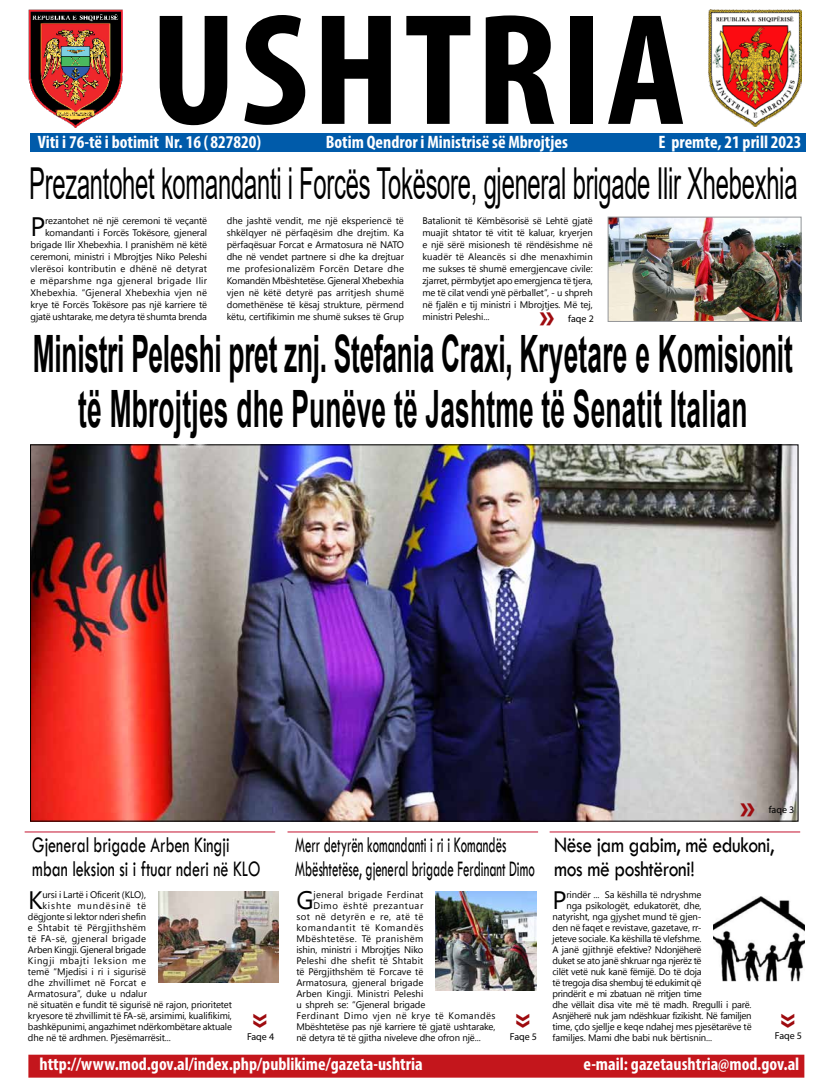
<style>
.page{position:relative;width:818px;height:1078px;background:#fff}
.page>*{position:absolute;margin:0;border:0;box-sizing:border-box;transform-origin:0 0}
.t1{font:700 condensed 160px "Myriad Pro";letter-spacing:.02em;color:#000;scale:1.08 1}
.t2{font:700 51.5px/55px "Arial";letter-spacing:.01em;color:#000;text-align:center;scale:.51 1}
.t3{font:44px "Arial";letter-spacing:-.01em;color:#000;scale:.54 1}
.t4{font:700 34px "Myriad Pro";color:#9e0b0f}
.t5{font:26.6px "Nirmala UI";color:#000}
.t6{font:25.2px "Nirmala UI";color:#000}
.t7{font:23px/24px "Tw Cen";color:#000;scale:.56 1}
.t8{font:23px/24px "Tw Cen";color:#000;scale:.7 1}
.t9{font:23px/24px "Tw Cen";letter-spacing:-.02em;color:#000;scale:.85 1}
.t10{font:700 condensed 18px "Myriad Pro";color:#fff}
.t11{font:10px "Myriad Pro";color:#000}
.t12{font:9.5px/12px "Nirmala UI";letter-spacing:-.01em;color:#000;text-align:justify}
.t13{font:9.5px "Nirmala UI";letter-spacing:-.03em;color:#000}
.t14{font:9.5px "Nirmala UI";letter-spacing:.045em;color:#000}
.t15{font:9.5px "Nirmala UI";letter-spacing:.065em;color:#000}
.t16{font:9.5px "Nirmala UI";letter-spacing:.015em;color:#000}
.t17{font:9.5px "Nirmala UI";letter-spacing:.01em;color:#000}
.t18{font:9.5px "Nirmala UI";letter-spacing:.02em;color:#000}
.t19{font:9.5px "Nirmala UI";letter-spacing:.03em;color:#000}
.t20{font:9.5px "Nirmala UI";letter-spacing:.035em;color:#000}
.t21{font:9.5px "Nirmala UI";letter-spacing:.04em;color:#000}
.t22{font:9.5px "Nirmala UI";letter-spacing:.025em;color:#000}
.t23{font:9.5px "Nirmala UI";letter-spacing:.05em;color:#000}
.t24{font:9.5px "Nirmala UI";letter-spacing:.06em;color:#000}
.t25{font:9.5px "Nirmala UI";letter-spacing:.09em;color:#000}
</style>
<div class="page">
<img style="left:32px;top:446px;width:764px;height:373px">
<div style="left:30px;top:133px;width:775px;height:19px;background:#005baa"></div>
<div style="left:29px;top:1054px;width:775px;height:22px;background:#c4161c"></div>
<div style="left:28px;top:1054px;width:776px;height:23px;border:1px solid #c4161c"></div>
<img style="left:28px;top:10px;width:95px;height:117px">
<img style="left:708px;top:10px;width:94px;height:116px">
<img style="left:435px;top:891px;width:102px;height:98px">
<img style="left:158px;top:891px;width:120px;height:90px">
<img style="left:713px;top:896px;width:91px;height:86px">
<hr style="left:25px;top:831px;width:250px;height:1px;background:#c4122f">
<hr style="left:287px;top:831px;width:251px;height:1px;background:#c4122f">
<hr style="left:549px;top:831px;width:251px;height:1px;background:#c4122f">
<img style="left:610px;top:219px;width:189px;height:100px">
<div style="left:608px;top:217px;width:193px;height:104px;border:1px solid #939598"></div>
<div style="left:35px;top:335px;width:770px;height:116px;background:#fff;opacity:.75"></div>
<svg style="left:35px;top:312px;width:759px;height:128px"></svg>
<h1 class="t1" style="left:150px;top:-29px;width:497px">ushtria</h1>
<h3 class="t10" style="left:326px;top:131px;width:244px">Botim Qendror i Ministrisë së Mbrojtjes</h3>
<h3 class="t10" style="left:658px;top:131px;width:144px">E premte, 21 prill 2023</h3>
<h3 class="t10" style="left:38px;top:131px;width:225px">Viti i 76-të i botimit Nr. 16 (827820)</h3>
<h3 class="t3" style="left:29px;top:153px;width:1424px">Prezantohet komandanti i Forcës Tokësore, gjeneral brigade Ilir Xhebexhia</h3>
<p class="t12" style="left:31px;top:214px;width:178px;text-align:right">rezantohet në një ceremoni të veçantë komandanti i Forcës Tokësore, gjeneral brigade Ilir Xhebexhia. I pranishëm në këtë ceremoni, ministri i Mbrojtjes Niko Peleshi vlerësoi kontributin e dhënë në detyrat e mëparshme nga gjeneral brigade Ilir Xhebexhia. “Gjeneral Xhebexhia vjen në krye të Forcës Tokësore pas një karriere të gjatë ushtarake, me detyra të shumta brenda</p>
<p class="t12" style="left:227px;top:214px;width:179px">dhe jashtë vendit, me një eksperiencë të shkëlqyer në përfaqësim dhe drejtim. Ka përfaqësuar Forcat e Armatosura në NATO dhe në vendet partnere si dhe ka drejtuar me profesionalizëm Forcën Detare dhe Komandën Mbështetëse. Gjeneral Xhebexhia vjen në këtë detyrë pas arritjesh shumë domethënëse të kësaj strukture, përmend këtu, certifikimin me shumë sukses të Grup</p>
<h3 class="t5" style="left:31px;top:205px;width:16px">P</h3>
<p class="t12" style="left:422px;top:214px;width:172px">Batalionit të Këmbësorisë së Lehtë gjatë muajit shtator të vitit të kaluar, kryerjen e një sërë misionesh të rëndësishme në kuadër të Aleancës si dhe menaxhimin me sukses të shumë emergjencave civile: zjarret, përmbytjet apo emergjenca të tjera, me të cilat vendi ynë përballet”, - u shpreh në fjalën e tij ministri i Mbrojtjes. Më tej, ministri Peleshi...</p>
<h3 class="t4" style="left:539px;top:296px;width:17px">»</h3>
<p class="t11" style="left:568px;top:313px;width:27px">faqe 2</p>
<h2 class="t2" style="left:33px;top:327px;width:1491px">Ministri Peleshi pret znj. Stefania Craxi, Kryetare e Komisionit të Mbrojtjes dhe Punëve të Jashtme të Senatit Italian</h2>
<h3 class="t4" style="left:739px;top:787px;width:17px">»</h3>
<p class="t11" style="left:768px;top:803px;width:27px">faqe 3</p>
<h3 class="t7" style="left:295px;top:832px;width:429px">Merr detyrën komandanti i ri i Komandës<br>Mbështetëse, gjeneral brigade Ferdinant Dimo</h3>
<h3 class="t6" style="left:296px;top:879px;width:19px">G</h3>
<p class="t20" style="left:313px;top:886px;width:112px">jeneral brigade Ferdinat</p>
<h3 class="t8" style="left:32px;top:832px;width:327px">Gjeneral brigade Arben Kingji mban leksion si i ftuar nderi në KLO</h3>
<h3 class="t9" style="left:554px;top:832px;width:260px">Nëse jam gabim, më edukoni, mos më poshtëroni!</h3>
<h3 class="t6" style="left:28px;top:879px;width:16px">K</h3>
<p class="t12" style="left:42px;top:887px;width:105px">ursi i Lartë i Oficerit (KLO),</p>
<h3 class="t6" style="left:552px;top:879px;width:16px">P</h3>
<p class="t12" style="left:566px;top:887px;width:137px">rindër ... Sa këshilla të ndryshme</p>
<p class="t25" style="left:42px;top:897px;width:105px">kishte mundësinë të</p>
<p class="t12" style="left:28px;top:909px;width:120px">dëgjonte si lektor nderi shefin</p>
<p class="t21" style="left:28px;top:919px;width:119px">e Shtabit të Përgjithshëm</p>
<p class="t19" style="left:28px;top:930px;width:120px">të FA-së, gjeneral brigade</p>
<p class="t12" style="left:28px;top:942px;width:120px">Arben Kingji. Gjeneral brigade</p>
<p class="t15" style="left:28px;top:952px;width:120px">Kingji mbajti leksion me</p>
<p class="t12" style="left:28px;top:964px;width:120px">temë “Mjedisi i ri i sigurisë</p>
<p class="t22" style="left:28px;top:974px;width:119px">dhe zhvillimet në Forcat e</p>
<p class="t12" style="left:28px;top:986px;width:120px">Armatosura”, duke u ndalur</p>
<p class="t12" style="left:28px;top:997px;width:206px">në situatën e fundit të sigurisë në rajon, prioritetet</p>
<p class="t12" style="left:28px;top:1008px;width:205px">kryesore të zhvillimit të FA-së, arsimimi, kualifikimi,</p>
<p class="t12" style="left:28px;top:1019px;width:206px">bashkëpunimi, angazhimet ndërkombëtare aktuale</p>
<p class="t12" style="left:28px;top:1030px;width:144px">dhe në të ardhmen. Pjesëmarrësit...</p>
<p class="t11" style="left:247px;top:1029px;width:29px">Faqe 4</p>
<p class="t24" style="left:313px;top:897px;width:111px">Dimo është prezantuar</p>
<p class="t23" style="left:296px;top:908px;width:129px">sot në detyrën e re, atë të</p>
<p class="t15" style="left:296px;top:919px;width:128px">komandantit të Komandës</p>
<p class="t14" style="left:296px;top:930px;width:128px">Mbështetëse. Të pranishëm</p>
<p class="t12" style="left:296px;top:942px;width:128px">ishin, ministri i Mbrojtjes Niko</p>
<p class="t18" style="left:296px;top:952px;width:129px">Peleshi dhe shefit të Shtabit</p>
<p class="t12" style="left:296px;top:964px;width:128px">të Përgjithshëm të Forcave të</p>
<p class="t17" style="left:296px;top:974px;width:128px">Armatosura, gjeneral brigade</p>
<p class="t16" style="left:296px;top:985px;width:129px">Arben Kingji. Ministri Peleshi</p>
<p class="t12" style="left:296px;top:997px;width:130px">u shpreh se: “Gjeneral brigade</p>
<p class="t14" style="left:296px;top:1007px;width:201px">Ferdinant Dimo vjen në krye të Komandës</p>
<p class="t12" style="left:296px;top:1019px;width:201px">Mbështetëse pas një karriere të gjatë ushtarake,</p>
<p class="t12" style="left:296px;top:1030px;width:186px">në detyra të të gjitha niveleve dhe ofron një...</p>
<p class="t12" style="left:566px;top:898px;width:137px">nga psikologët, edukatorët, dhe,</p>
<p class="t12" style="left:552px;top:909px;width:151px">natyrisht, nga gjyshet mund të gjen-</p>
<p class="t12" style="left:552px;top:920px;width:150px">den në faqet e revistave, gazetave, rr-</p>
<p class="t12" style="left:552px;top:931px;width:151px">jeteve sociale. Ka këshilla të vlefshme.</p>
<p class="t12" style="left:552px;top:942px;width:151px">A janë gjithnjë efektive? Ndonjëherë</p>
<p class="t13" style="left:552px;top:952px;width:151px">duket se ato janë shkruar nga njerëz të</p>
<p class="t13" style="left:552px;top:963px;width:150px">cilët vetë nuk kanë fëmijë. Do të doja</p>
<p class="t13" style="left:552px;top:974px;width:150px">të tregoja disa shembuj të edukimit që</p>
<p class="t13" style="left:552px;top:985px;width:151px">prindërit e mi zbatuan në rritjen time</p>
<p class="t12" style="left:552px;top:997px;width:201px">dhe vëllait disa vite më të madh. Rregulli i parë.</p>
<p class="t13" style="left:552px;top:1007px;width:200px">Asnjëherë nuk jam ndëshkuar fizikisht. Në familjen</p>
<p class="t12" style="left:552px;top:1019px;width:201px">time, çdo sjellje e keqe ndahej mes pjesëtarëve të</p>
<p class="t12" style="left:552px;top:1030px;width:161px">familjes. Mami dhe babi nuk bërtisnin...</p>
<h3 class="t4" style="left:545px;top:1012px;width:17px;rotate:90deg">»</h3>
<h3 class="t4" style="left:282px;top:1013px;width:17px;rotate:90deg">»</h3>
<h3 class="t4" style="left:810px;top:1013px;width:17px;rotate:90deg">»</h3>
<p class="t11" style="left:775px;top:1029px;width:29px">Faqe 5</p>
<p class="t11" style="left:510px;top:1029px;width:29px">Faqe 5</p>
<h3 class="t10" style="left:39px;top:1051px;width:385px">http://www.mod.gov.al/index.php/publikime/gazeta-ushtria</h3>
<h3 class="t10" style="left:583px;top:1051px;width:217px">e-mail: gazetaushtria@mod.gov.al</h3>
</div>
